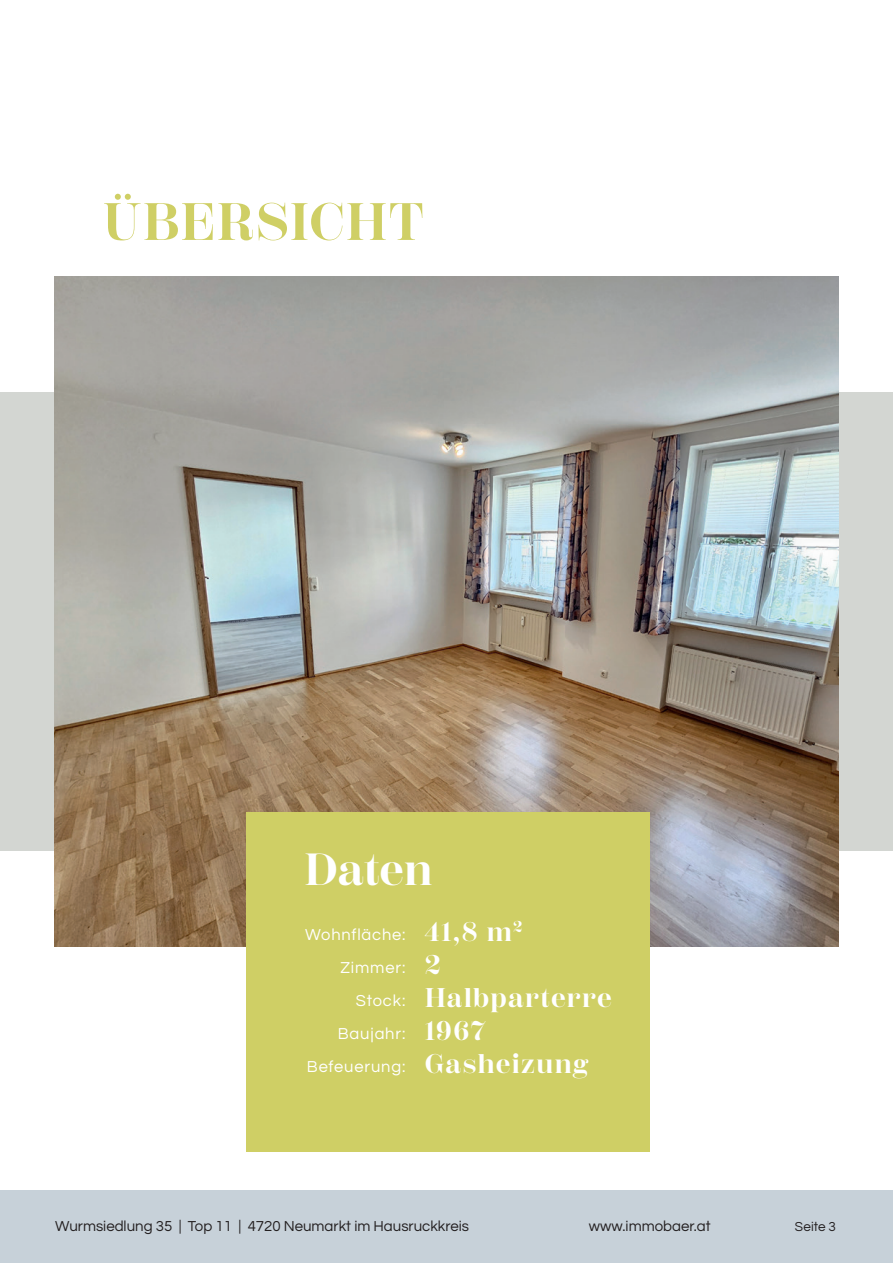
<style>
.page{position:relative;width:893px;height:1263px;background:#fff}
.page>*{position:absolute;margin:0;border:0;box-sizing:border-box;transform-origin:0 0}
.t1{font:700 52.5px "Scotch Display";letter-spacing:.02em;color:#cfcf65}
.t2{font:700 45px "Scotch Display";color:#fff}
.t3{font:700 27px/33px "Scotch Display";letter-spacing:.05em;color:#fff}
.t4{font:16.5px/33px "Questrial";letter-spacing:.05em;color:#fff;text-align:right}
.t5{font:15px "Questrial";color:#231f20}
.t6{font:13.5px "Questrial";letter-spacing:.005em;color:#231f20}
</style>
<div class="page">
<div style="left:0;top:1191px;width:893px;height:72px;background:#c7d1d9"></div>
<div style="left:0;top:393px;width:893px;height:458px;background:#d3d6d2"></div>
<img style="left:54px;top:276px;width:785px;height:670px">
<div style="left:246px;top:812px;width:404px;height:339px;background:#cfcf65"></div>
<h1 class="t1" style="left:103px;top:192px;width:322px">ÜBERSICHT</h1>
<h2 class="t2" style="left:305px;top:844px;width:130px">Daten</h2>
<p class="t4" style="left:305px;top:919px;width:102px">Wohnfläche:<br>Zimmer:<br>Stock:<br>Baujahr:<br>Befeuerung:</p>
<h3 class="t3" style="left:425px;top:915px;width:189px">41,8 m<sup>2<br></sup>2<br>Halbparterre<br>1967<br>Gasheizung</h3>
<p class="t5" style="left:55px;top:1219px;width:415px">Wurmsiedlung 35 | Top 11 | 4720 Neumarkt im Hausruckkreis</p>
<p class="t5" style="left:589px;top:1219px;width:123px">www.immobaer.at</p>
<p class="t6" style="left:795px;top:1220px;width:43px">Seite 3</p>
</div>
